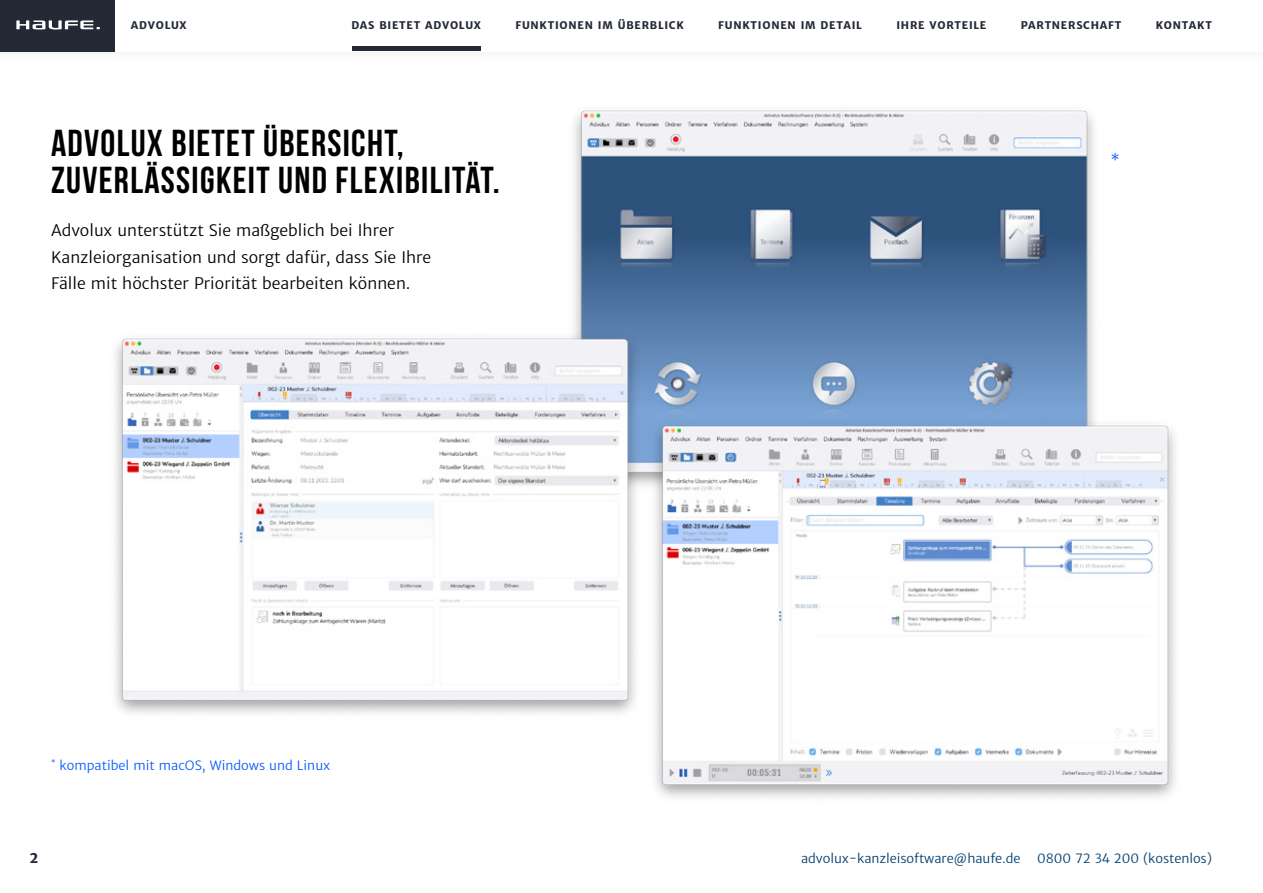
<style>
.page{position:relative;width:1263px;height:893px;background:#fff}
.page>*{position:absolute;margin:0;border:0;box-sizing:border-box;transform-origin:0 0}
.t1{font:700 37.5px/37.5px "Bebas Neue";letter-spacing:.035em;color:#000}
.t2{font:15.75px/26.2px "Haufe Merriweather Sans Lt";color:#000}
.t3{font:14.85px "Haufe Merriweather Sans Lt";color:#075bfa}
.t4{font:700 13.5px "Haufe Merriweather Sans";color:#232a36}
.t5{font:12.75px "Haufe Merriweather Sans Lt";letter-spacing:-.005em;color:#013f71}
.t6{font:12.75px "Haufe Merriweather Sans Lt";color:#075bfa}
.t7{font:700 10.5px "Haufe Merriweather Sans";letter-spacing:.07em;color:#232a36}
</style>
<div class="page">
<img style="left:574px;top:110px;width:520px;height:305px">
<img style="left:115px;top:328px;width:530px;height:386px">
<img style="left:645px;top:415px;width:530px;height:383px">
<hr style="left:352px;top:47px;width:129px;height:4px;background:#232a36">
<div style="left:0;top:0;width:115px;height:51px;background:#232a36"></div>
<svg style="left:16px;top:20px;width:84px;height:9px"></svg>
<p class="t7" style="left:131px;top:19px;width:57px">ADVOLUX</p>
<p class="t7" style="left:352px;top:19px;width:131px">DAS BIETET ADVOLUX</p>
<p class="t7" style="left:515px;top:19px;width:170px">FUNKTIONEN IM ÜBERBLICK</p>
<p class="t7" style="left:718px;top:19px;width:145px">FUNKTIONEN IM DETAIL</p>
<p class="t7" style="left:896px;top:19px;width:91px">IHRE VORTEILE</p>
<p class="t7" style="left:1021px;top:19px;width:102px">PARTNERSCHAFT</p>
<p class="t7" style="left:1156px;top:19px;width:58px">KONTAKT</p>
<h1 class="t1" style="left:51px;top:124px;width:450px">ADVOLUX BIETET ÜBERSICHT,<br>ZUVERLÄSSIGKEIT UND FLEXIBILITÄT.</h1>
<p class="t2" style="left:51px;top:218px;width:382px">Advolux unterstützt Sie maßgeblich bei Ihrer<br>Kanzleiorganisation und sorgt dafür, dass Sie Ihre<br>Fälle mit höchster Priorität bearbeiten können.</p>
<p class="t6" style="left:51px;top:757px;width:281px"><sup>*</sup> kompatibel mit macOS, Windows und Linux</p>
<p class="t3" style="left:1111px;top:151px;width:10px">*</p>
<p class="t4" style="left:30px;top:850px;width:10px">2</p>
<p class="t5" style="left:801px;top:851px;width:221px">advolux-kanzleisoftware@haufe.de</p>
<p class="t5" style="left:1037px;top:851px;width:176px">0800 72 34 200 (kostenlos)</p>
</div>
